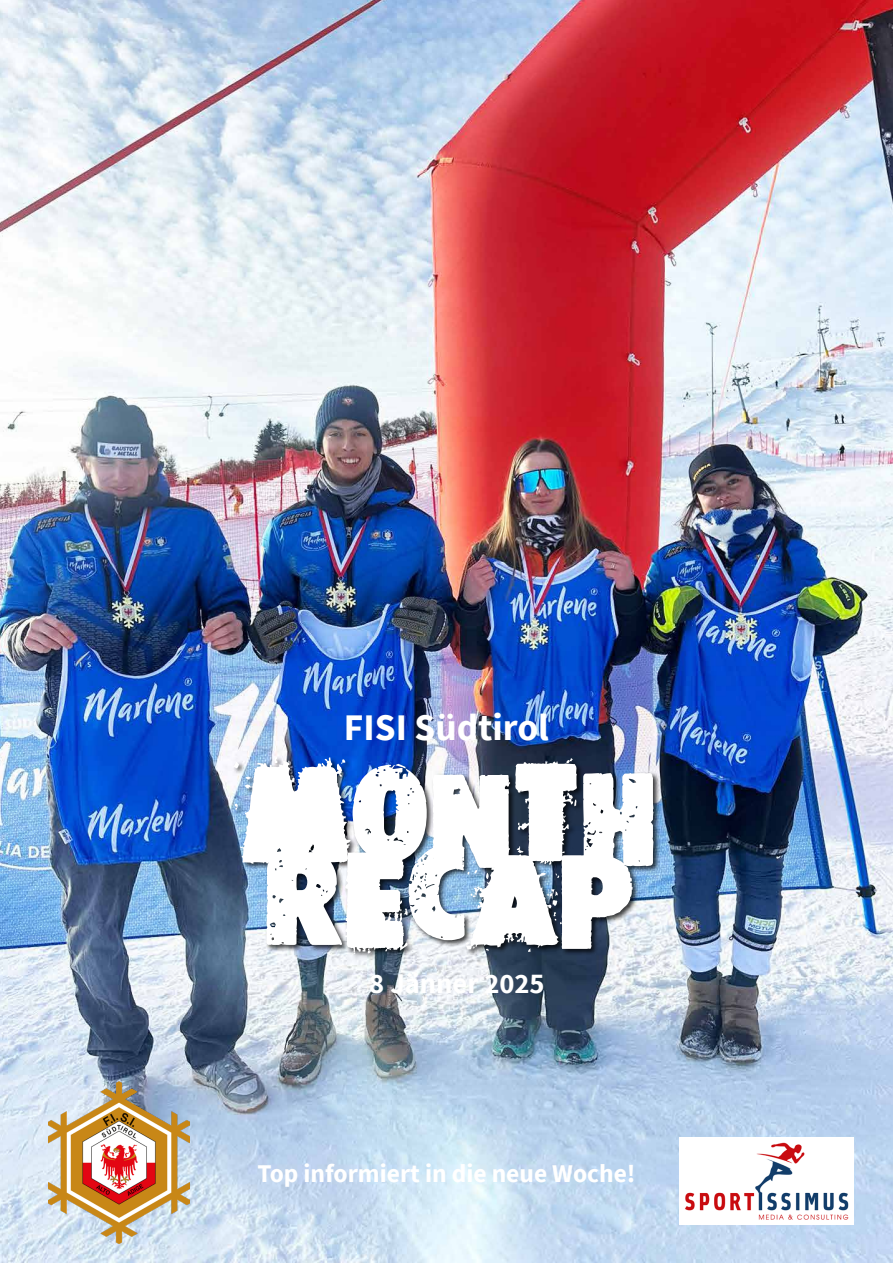
<style>
.page{position:relative;width:893px;height:1263px;background:#fff}
.page>*{position:absolute;margin:0;border:0;box-sizing:border-box;transform-origin:0 0}
.t1{font:90px/90px "Freepress";color:#fff}
.t2{font:700 37.5px "Source Sans Pro";color:#fff}
.t3{font:700 28.5px "Source Sans Pro";color:#fff}
.t4{font:700 25.5px "Source Sans Pro";color:#fff}
</style>
<div class="page">
<img style="left:0;top:0;width:893px;height:1263px">
<img style="left:49px;top:1081px;width:141px;height:163px">
<img style="left:679px;top:1137px;width:175px;height:87px">
<div style="left:233px;top:755px;width:428px;height:207px;background:#000;opacity:.75"></div>
<h2 class="t2" style="left:344px;top:702px;width:207px">FISI Südtirol</h2>
<h1 class="t1" style="left:241px;top:771px;width:417px">MONTH<br>RECAP</h1>
<p class="t3" style="left:370px;top:964px;width:176px">8 Jänner 2025</p>
<p class="t4" style="left:257px;top:1156px;width:380px">Top informiert in die neue Woche!</p>
</div>
